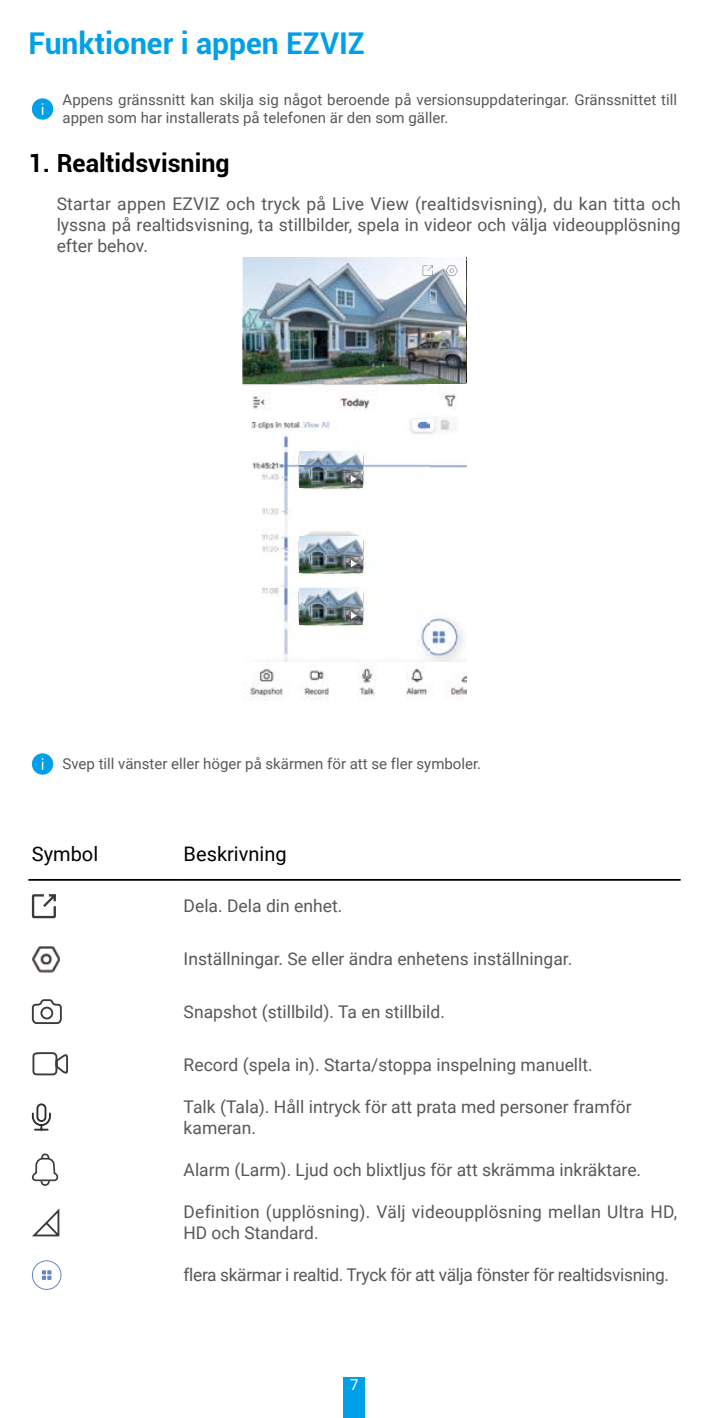
<style>
.page{position:relative;width:709px;height:1418px;background:#fff}
.page>*{position:absolute;margin:0;border:0;box-sizing:border-box;transform-origin:0 0}
.t1{font:700 30px "Roboto";color:#00a0e9}
.t2{font:700 25px "Roboto";color:#000}
.t3{font:20px "Roboto";color:#000}
.t4{font:17.5px/21px "Roboto";color:#595757}
.t5{font:17.5px "Roboto";letter-spacing:-.02em;color:#595757}
.t6{font:15px/18px "Roboto";color:#595757}
.t7{font:15px "Roboto";color:#fff}
</style>
<div class="page">
<div style="left:344px;top:1376px;width:21px;height:41px;background:#00a0e9"></div>
<svg style="left:32px;top:98px;width:21px;height:22px"></svg>
<img style="left:243px;top:257px;width:223px;height:405px">
<img style="left:243px;top:258px;width:223px;height:126px">
<img style="left:299px;top:452px;width:63px;height:35px">
<svg style="left:351px;top:475px;width:5px;height:7px"></svg>
<img style="left:299px;top:536px;width:63px;height:36px">
<svg style="left:351px;top:560px;width:5px;height:7px"></svg>
<img style="left:299px;top:588px;width:63px;height:36px">
<svg style="left:351px;top:611px;width:5px;height:8px"></svg>
<hr style="left:299px;top:465px;width:63px;height:1px;background:#5d7eb8">
<svg style="left:422px;top:265px;width:11px;height:11px"></svg>
<svg style="left:446px;top:265px;width:11px;height:11px"></svg>
<img style="left:250px;top:662px;width:216px;height:39px">
<div style="left:32px;top:753px;width:21px;height:21px;background:#00a0e9;border-radius:50%"></div>
<hr style="left:28px;top:879px;width:152px;height:1px;background:#000">
<hr style="left:180px;top:879px;width:500px;height:1px;background:#000">
<svg style="left:31px;top:894px;width:25px;height:25px"></svg>
<img style="left:32px;top:946px;width:28px;height:27px">
<svg style="left:31px;top:999px;width:31px;height:25px"></svg>
<svg style="left:32px;top:1052px;width:36px;height:24px"></svg>
<svg style="left:31px;top:1103px;width:20px;height:28px"></svg>
<svg style="left:31px;top:1153px;width:30px;height:137px"></svg>
<h1 class="t1" style="left:28px;top:22px;width:338px">Funktioner i appen EZVIZ</h1>
<p class="t6" style="left:63px;top:90px;width:616px">Appens gränssnitt kan skilja sig något beroende på versionsuppdateringar. Gränssnittet till appen som har installerats på telefonen är den som gäller.</p>
<h2 class="t2" style="left:28px;top:145px;width:203px">1. Realtidsvisning</h2>
<p class="t4" style="left:57px;top:192px;width:625px;text-align:justify">Startar appen EZVIZ och tryck på Live View (realtidsvisning), du kan titta och lyssna på realtidsvisning, ta stillbilder, spela in videor och välja videoupplösning efter behov.</p>
<p class="t6" style="left:63px;top:754px;width:420px">Svep till vänster eller höger på skärmen för att se fler symboler.</p>
<p class="t3" style="left:32px;top:839px;width:68px">Symbol</p>
<p class="t3" style="left:184px;top:839px;width:104px">Beskrivning</p>
<p class="t4" style="left:184px;top:895px;width:160px">Dela. Dela din enhet.</p>
<p class="t4" style="left:184px;top:947px;width:390px">Inställningar. Se eller ändra enhetens inställningar.</p>
<p class="t4" style="left:184px;top:1000px;width:263px">Snapshot (stillbild). Ta en stillbild.</p>
<p class="t4" style="left:184px;top:1053px;width:410px">Record (spela in). Starta/stoppa inspelning manuellt.</p>
<p class="t4" style="left:184px;top:1095px;width:449px">Talk (Tala). Håll intryck för att prata med personer framför kameran.</p>
<p class="t4" style="left:184px;top:1158px;width:459px">Alarm (Larm). Ljud och blixtljus för att skrämma inkräktare.</p>
<p class="t4" style="left:184px;top:1200px;width:495px">Definition (upplösning). Välj videoupplösning mellan Ultra HD,<br>HD och Standard.</p>
<p class="t5" style="left:184px;top:1262px;width:487px">flera skärmar i realtid. Tryck för att välja fönster för realtidsvisning.</p>
<p class="t7" style="left:350px;top:1373px;width:10px">7</p>
</div>
